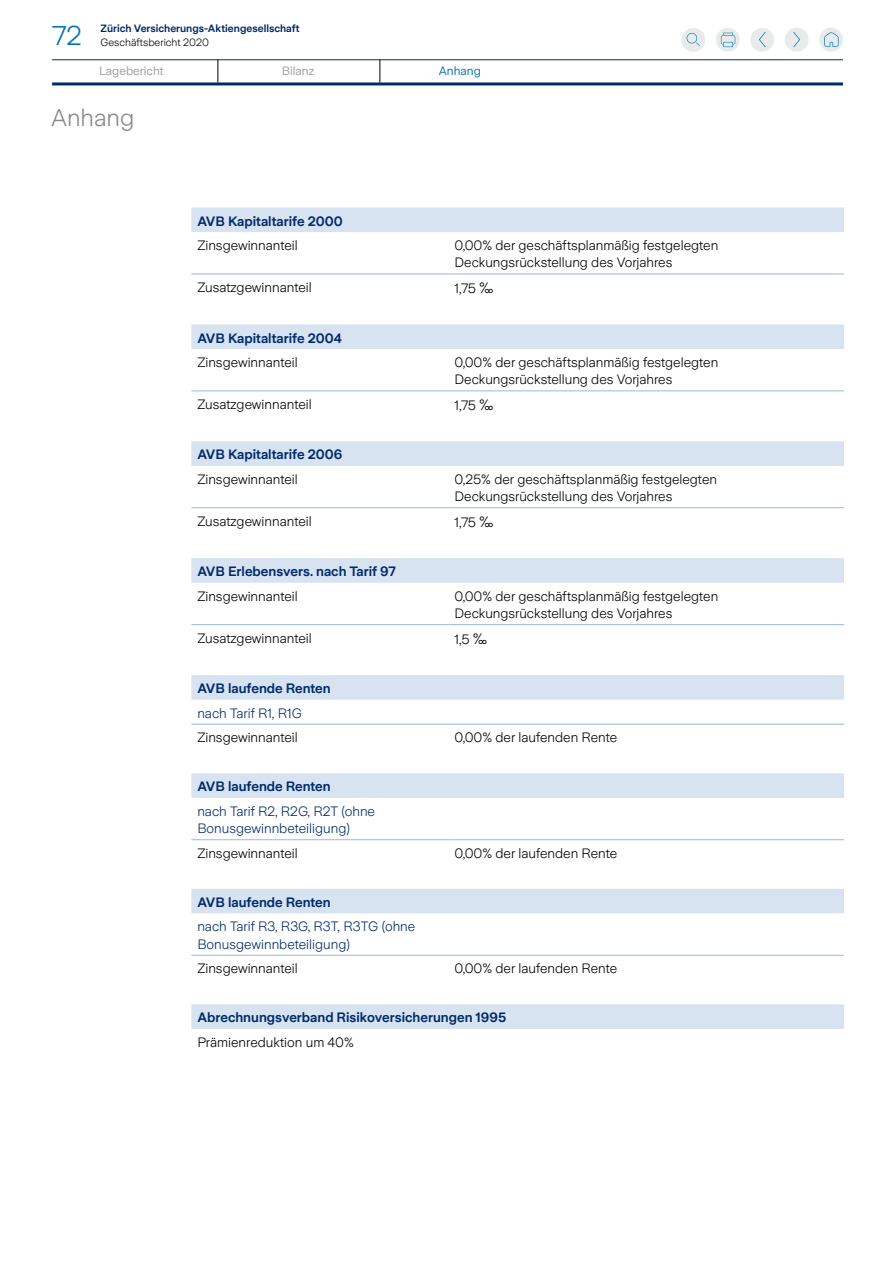
<style>
.page{position:relative;width:893px;height:1263px;background:#fff}
.page>*{position:absolute;margin:0;border:0;box-sizing:border-box;transform-origin:0 0}
.t1{font:300 27px "Zurich Sans";color:#0072b6}
.t2{font:300 24px "Zurich Sans";color:#87888a}
.fließtext_3spaltig{font:300 13.5px/17.2px "Zurich Sans";color:#000}
.fließtext_3spaltig-2{font:600 13.5px "Zurich Sans";color:#002b69}
.fließtext_3spaltig-3{font:300 13.5px/17.2px "Zurich Sans";color:#002b69}
.t3{font:12px "Zurich Sans";color:#9c9e9f}
.t4{font:12px "Zurich Sans";color:#0072b6}
.t5{font:600 10.5px "Zurich Sans";color:#002b69}
.t6{font:300 10.5px "Zurich Sans";color:#000}
.s1{font-size:15px}
</style>
<div class="page">
<hr style="left:52px;top:59px;width:791px;height:1px;background:#002b69">
<hr style="left:52px;top:82px;width:791px;height:3px;background:#002b69">
<svg style="left:379px;top:60px;width:1px;height:23px"></svg>
<svg style="left:217px;top:60px;width:1px;height:23px"></svg>
<div style="left:819px;top:28px;width:24px;height:24px;background:#e7eceb;border-radius:50%"></div>
<div style="left:785px;top:28px;width:24px;height:24px;background:#e7eceb;border-radius:50%"></div>
<svg style="left:716px;top:28px;width:24px;height:24px"></svg>
<div style="left:750px;top:28px;width:24px;height:24px;background:#e7eceb;border-radius:50%"></div>
<div style="left:681px;top:28px;width:24px;height:24px;background:#e7eceb;border-radius:50%"></div>
<svg style="left:721px;top:33px;width:14px;height:14px"></svg>
<svg style="left:687px;top:33px;width:13px;height:13px"></svg>
<svg style="left:824px;top:32px;width:14px;height:15px"></svg>
<svg style="left:759px;top:32px;width:7px;height:15px"></svg>
<svg style="left:793px;top:32px;width:7px;height:15px"></svg>
<svg style="left:191px;top:208px;width:653px;height:821px"></svg>
<hr style="left:191px;top:274px;width:258px;height:1px;background:#97b9de">
<hr style="left:449px;top:274px;width:395px;height:1px;background:#97b9de">
<hr style="left:191px;top:391px;width:258px;height:1px;background:#97b9de">
<hr style="left:449px;top:391px;width:395px;height:1px;background:#97b9de">
<hr style="left:191px;top:507px;width:258px;height:1px;background:#97b9de">
<hr style="left:449px;top:507px;width:395px;height:1px;background:#97b9de">
<hr style="left:191px;top:624px;width:258px;height:1px;background:#97b9de">
<hr style="left:449px;top:624px;width:395px;height:1px;background:#97b9de">
<hr style="left:191px;top:724px;width:258px;height:1px;background:#97b9de">
<hr style="left:449px;top:724px;width:395px;height:1px;background:#97b9de">
<hr style="left:191px;top:839px;width:258px;height:1px;background:#97b9de">
<hr style="left:449px;top:839px;width:395px;height:1px;background:#97b9de">
<hr style="left:191px;top:955px;width:258px;height:1px;background:#97b9de">
<hr style="left:449px;top:955px;width:395px;height:1px;background:#97b9de">
<h1 class="t1" style="left:52px;top:21px;width:31px">72</h1>
<p class="t5" style="left:101px;top:23px;width:201px">Zürich Versicherungs-Aktiengesellschaft</p>
<p class="t6" style="left:101px;top:37px;width:110px">Geschäftsbericht 2020</p>
<p class="t3" style="left:99px;top:64px;width:66px">Lagebericht</p>
<p class="t3" style="left:282px;top:64px;width:34px">Bilanz</p>
<p class="t4" style="left:439px;top:64px;width:44px">Anhang</p>
<h2 class="t2" style="left:51px;top:105px;width:85px">Anhang</h2>
<p class="fließtext_3spaltig-2" style="left:197px;top:214px;width:147px">AVB Kapitaltarife 2000</p>
<p class="fließtext_3spaltig" style="left:197px;top:237px;width:102px">Zinsgewinnanteil</p>
<p class="fließtext_3spaltig" style="left:455px;top:237px;width:265px">0,00% der geschäftsplanmäßig festgelegten<br>Deckungsrückstellung des Vorjahres</p>
<p class="fließtext_3spaltig" style="left:197px;top:279px;width:116px">Zusatzgewinnanteil</p>
<p class="fließtext_3spaltig" style="left:455px;top:280px;width:41px">1,75 <span class="s1">‰</span></p>
<p class="fließtext_3spaltig-2" style="left:197px;top:330px;width:146px">AVB Kapitaltarife 2004</p>
<p class="fließtext_3spaltig" style="left:197px;top:354px;width:102px">Zinsgewinnanteil</p>
<p class="fließtext_3spaltig" style="left:455px;top:354px;width:265px">0,00% der geschäftsplanmäßig festgelegten<br>Deckungsrückstellung des Vorjahres</p>
<p class="fließtext_3spaltig" style="left:197px;top:396px;width:116px">Zusatzgewinnanteil</p>
<p class="fließtext_3spaltig" style="left:455px;top:397px;width:41px">1,75 <span class="s1">‰</span></p>
<p class="fließtext_3spaltig-2" style="left:197px;top:447px;width:147px">AVB Kapitaltarife 2006</p>
<p class="fließtext_3spaltig" style="left:197px;top:471px;width:102px">Zinsgewinnanteil</p>
<p class="fließtext_3spaltig" style="left:455px;top:471px;width:264px">0,25% der geschäftsplanmäßig festgelegten<br>Deckungsrückstellung des Vorjahres</p>
<p class="fließtext_3spaltig" style="left:197px;top:513px;width:116px">Zusatzgewinnanteil</p>
<p class="fließtext_3spaltig" style="left:455px;top:514px;width:41px">1,75 <span class="s1">‰</span></p>
<p class="fließtext_3spaltig-2" style="left:197px;top:564px;width:200px">AVB Erlebensvers. nach Tarif 97</p>
<p class="fließtext_3spaltig" style="left:197px;top:588px;width:102px">Zinsgewinnanteil</p>
<p class="fließtext_3spaltig" style="left:455px;top:588px;width:265px">0,00% der geschäftsplanmäßig festgelegten<br>Deckungsrückstellung des Vorjahres</p>
<p class="fließtext_3spaltig" style="left:197px;top:630px;width:116px">Zusatzgewinnanteil</p>
<p class="fließtext_3spaltig" style="left:455px;top:631px;width:34px">1,5 <span class="s1">‰</span></p>
<p class="fließtext_3spaltig-2" style="left:197px;top:681px;width:135px">AVB laufende Renten</p>
<p class="fließtext_3spaltig-3" style="left:197px;top:705px;width:106px">nach Tarif R1, R1G</p>
<p class="fließtext_3spaltig" style="left:197px;top:729px;width:102px">Zinsgewinnanteil</p>
<p class="fließtext_3spaltig" style="left:455px;top:729px;width:164px">0,00% der laufenden Rente</p>
<p class="fließtext_3spaltig-2" style="left:197px;top:779px;width:135px">AVB laufende Renten</p>
<p class="fließtext_3spaltig-3" style="left:197px;top:803px;width:179px">nach Tarif R2, R2G, R2T (ohne<br>Bonusgewinnbeteiligung)</p>
<p class="fließtext_3spaltig" style="left:197px;top:845px;width:102px">Zinsgewinnanteil</p>
<p class="fließtext_3spaltig" style="left:455px;top:845px;width:164px">0,00% der laufenden Rente</p>
<p class="fließtext_3spaltig-2" style="left:197px;top:895px;width:135px">AVB laufende Renten</p>
<p class="fließtext_3spaltig-3" style="left:197px;top:918px;width:219px">nach Tarif R3, R3G, R3T, R3TG (ohne<br>Bonusgewinnbeteiligung)</p>
<p class="fließtext_3spaltig" style="left:197px;top:960px;width:102px">Zinsgewinnanteil</p>
<p class="fließtext_3spaltig" style="left:455px;top:960px;width:164px">0,00% der laufenden Rente</p>
<p class="fließtext_3spaltig-2" style="left:197px;top:1010px;width:310px">Abrechnungsverband Risikoversicherungen 1995</p>
<p class="fließtext_3spaltig" style="left:197px;top:1034px;width:158px">Prämienreduktion um 40%</p>
</div>
